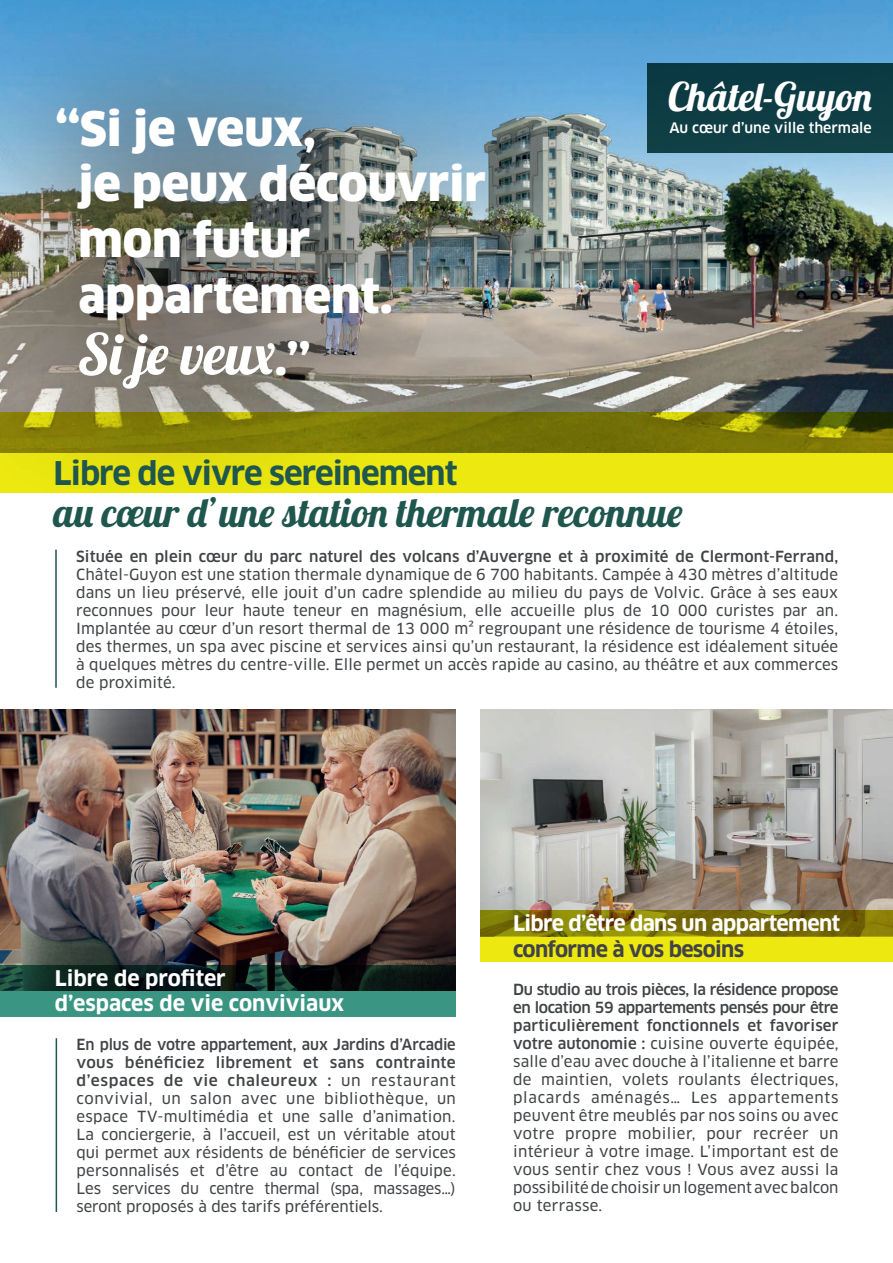
<style>
.page{position:relative;width:893px;height:1263px;background:#fff}
.page>*{position:absolute;margin:0;border:0;box-sizing:border-box;transform-origin:0 0}
.t1{font:56.55px "Lobster 1.4";color:#fff}
.t2{font:900 46.5px "Clan";color:#fff}
.t3{font:40.2px "Lobster 1.4";letter-spacing:.01em;color:#1f564e}
.t4{font:39.6px "Lobster 1.4";color:#fff}
.t5{font:700 31.8px "Clan";letter-spacing:-.03em;color:#1f564e}
.t6{font:700 21px "Clan";letter-spacing:-.015em;color:#fff}
.t7{font:700 21px "Clan";letter-spacing:-.03em;color:#414446}
.t8{font:15px/18px "Clan News";color:#414446;text-align:justify}
.t9{font:500 14.1px "Clan";color:#fff}
.s1{font-family:"Clan";font-weight:900;font-size:43.95px}
.s2{font-family:"Clan";font-weight:500}
</style>
<div class="page">
<img style="left:604px;top:0;width:289px;height:413px">
<img style="left:0;top:709px;width:456px;height:256px">
<img style="left:480px;top:709px;width:413px;height:201px">
<svg style="left:480px;top:910px;width:413px;height:52px;background:#b2aa0b"></svg>
<hr style="left:55px;top:550px;width:2px;height:138px;background:#1f564e">
<svg style="left:0;top:965px;width:456px;height:52px;background:#22594e"></svg>
<hr style="left:56px;top:1038px;width:1px;height:174px;background:#1f564e">
<div style="left:0;top:0;width:604px;height:510px;background:#231f20;opacity:.83"></div>
<div style="left:647px;top:63px;width:246px;height:90px;background:#0e3c44"></div>
<svg style="left:0;top:413px;width:893px;height:80px;background:#b2af0b"></svg>
<p class="t2" style="left:56px;top:102px;width:262px">‘‘Si je veux,</p>
<p class="t2" style="left:78px;top:158px;width:409px">je peux découvrir</p>
<p class="t2" style="left:78px;top:214px;width:234px">mon futur</p>
<p class="t2" style="left:78px;top:270px;width:316px">appartement.</p>
<p class="t1" style="left:78px;top:318px;width:234px">Si je veux<span class="s1">.’’</span></p>
<p class="t4" style="left:668px;top:71px;width:205px">Châtel-Guyon</p>
<p class="t9" style="left:669px;top:120px;width:204px">Au cœur d’une ville thermale</p>
<p class="t5" style="left:54px;top:456px;width:405px">Libre de vivre sereinement</p>
<p class="t3" style="left:54px;top:486px;width:630px">au cœur d’une station thermale reconnue</p>
<p class="t8" style="left:76px;top:547px;width:764px"><span class="s2">Située en plein cœur du parc naturel des volcans d’Auvergne et à proximité de Clermont-Ferrand, </span>Châtel-Guyon est une station thermale dynamique de 6 700 habitants. Campée à 430 mètres d’altitude dans un lieu préservé, elle jouit d’un cadre splendide au milieu du pays de Volvic. Grâce à ses eaux reconnues pour leur haute teneur en magnésium, elle accueille plus de 10 000 curistes par an.<br>Implantée au cœur d’un resort thermal de 13 000 m² regroupant une résidence de tourisme 4 étoiles, des thermes, un spa avec piscine et services ainsi qu’un restaurant, la résidence est idéalement située à quelques mètres du centre-ville. Elle permet un accès rapide au casino, au théâtre et aux commerces de proximité.</p>
<p class="t6" style="left:55px;top:967px;width:172px">Libre de profiter</p>
<p class="t6" style="left:55px;top:992px;width:291px">d’espaces de vie conviviaux</p>
<p class="t8" style="left:77px;top:1036px;width:381px"><span class="s2">En plus de votre appartement, aux Jardins d’Arcadie vous bénéficiez librement et sans contrainte d’espaces de vie chaleureux :</span> un restaurant convivial, un salon avec une bibliothèque, un espace TV-multimédia et une salle d’animation.<br>La conciergerie, à l’accueil, est un véritable atout qui permet aux résidents de bénéficier de services personnalisés et d’être au contact de l’équipe.<br>Les services du centre thermal (spa, massages…) seront proposés à des tarifs préférentiels.</p>
<p class="t6" style="left:513px;top:912px;width:328px">Libre d’être dans un appartement</p>
<p class="t7" style="left:513px;top:937px;width:233px">conforme à vos besoins</p>
<p class="t8" style="left:513px;top:981px;width:327px"><span class="s2">Du studio au trois pièces, la résidence propose en location 59 appartements pensés pour être particulièrement fonctionnels et favoriser votre autonomie :</span> cuisine ouverte équipée, salle d’eau avec douche à l’italienne et barre de maintien, volets roulants électriques, placards aménagés… Les appartements peuvent être meublés par nos soins ou avec votre propre mobilier, pour recréer un intérieur à votre image. L’important est de vous sentir chez vous ! Vous avez aussi la possibilité de choisir un logement avec balcon ou terrasse.</p>
</div>
